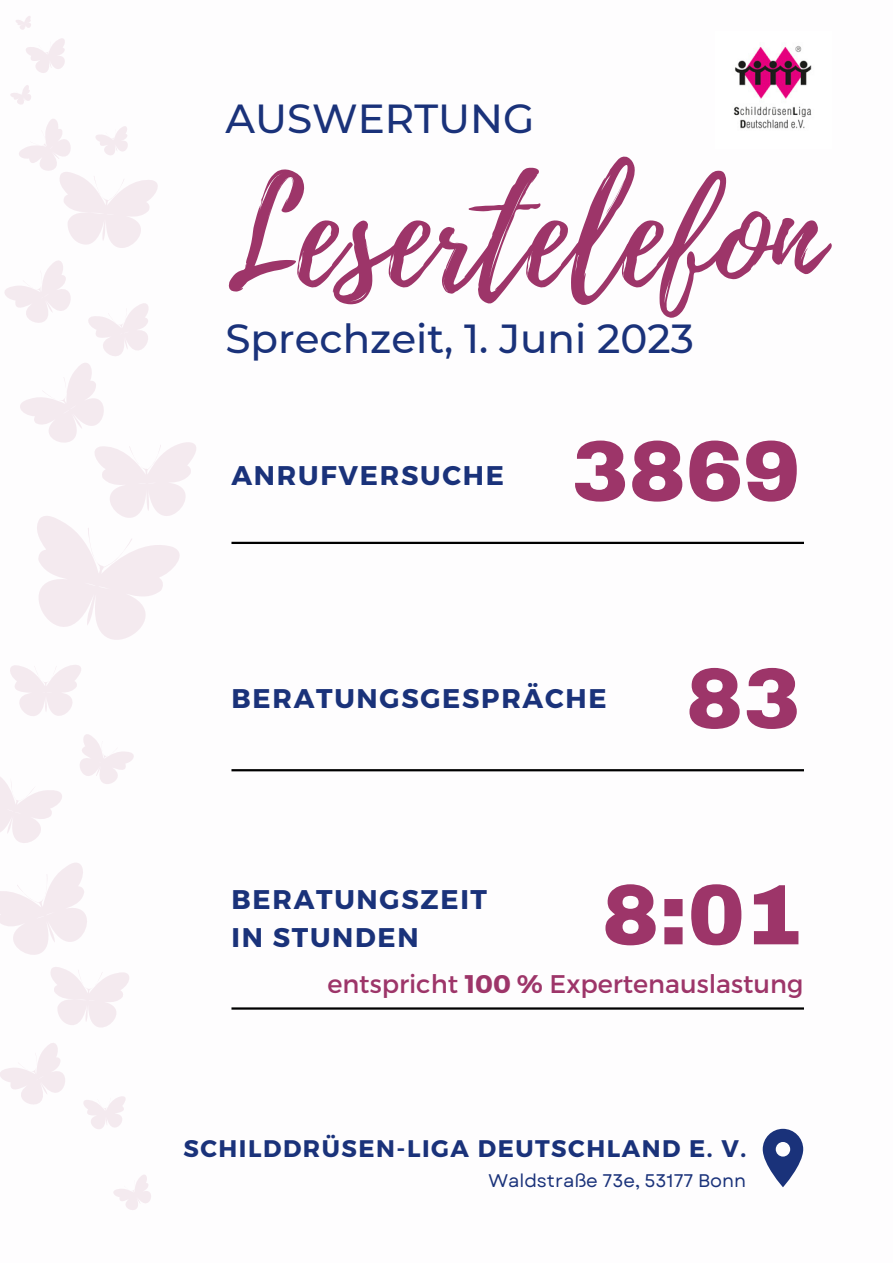
<style>
.page{position:relative;width:893px;height:1264px;background:#fff}
.page>*{position:absolute;margin:0;border:0;box-sizing:border-box;transform-origin:0 0}
.t1{font:143.85px "Playlist Script";color:#9d3569}
.t2{font:900 85.65px "Archivo";color:#9d3569}
.t3{font:500 40.5px "Montserrat";color:#1a327a}
.t4{font:700 27px "Montserrat";letter-spacing:.065em;color:#1a327a}
.t5{font:25.5px "Montserrat";color:#9d3569}
.t6{font:700 24px "Montserrat";letter-spacing:.065em;color:#1a327a}
.t7{font:18.3px "Garet";color:#1a327a}
.s1{font-weight:700}
</style>
<div class="page">
<hr style="left:231px;top:1007px;width:572px;height:2px;background:#000">
<svg style="left:762px;top:1128px;width:41px;height:59px"></svg>
<img style="left:733px;top:45px;width:79px;height:84px">
<svg style="left:113px;top:1175px;width:38px;height:35px"></svg>
<svg style="left:0;top:16px;width:196px;height:1113px"></svg>
<hr style="left:231px;top:542px;width:572px;height:2px;background:#000">
<hr style="left:231px;top:769px;width:572px;height:2px;background:#000">
<p class="t3" style="left:225px;top:94px;width:310px">AUSWERTUNG</p>
<p class="t1" style="left:225px;top:132px;width:597px">Lesertelefon</p>
<p class="t3" style="left:225px;top:314px;width:470px">Sprechzeit, 1. Juni 2023</p>
<p class="t4" style="left:231px;top:457px;width:274px">ANRUFVERSUCHE</p>
<p class="t2" style="left:571px;top:425px;width:230px">3869</p>
<p class="t4" style="left:231px;top:680px;width:376px">BERATUNGSGESPRÄCHE</p>
<p class="t2" style="left:686px;top:652px;width:116px">83</p>
<p class="t4" style="left:231px;top:882px;width:257px">BERATUNGSZEIT</p>
<p class="t4" style="left:231px;top:919px;width:189px">IN STUNDEN</p>
<p class="t2" style="left:602px;top:869px;width:202px">8:01</p>
<p class="t5" style="left:327px;top:967px;width:477px">entspricht <span class="s1">100 %</span> Expertenauslastung</p>
<p class="t6" style="left:183px;top:1132px;width:564px">SCHILDDRÜSEN-LIGA DEUTSCHLAND E. V.</p>
<p class="t7" style="left:488px;top:1166px;width:259px">Waldstraße 73e, 53177 Bonn</p>
</div>
